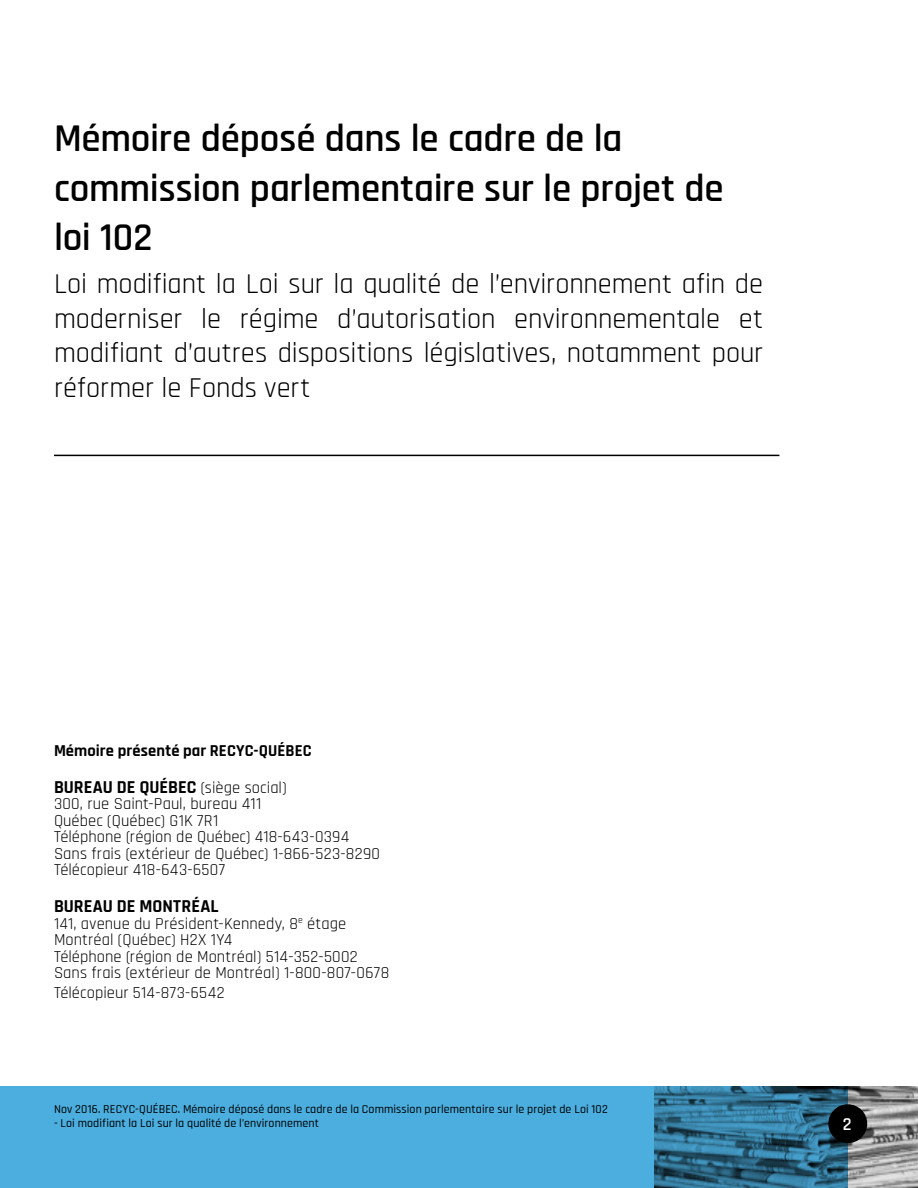
<style>
.page{position:relative;width:918px;height:1188px;background:#fff}
.page>*{position:absolute;margin:0;border:0;box-sizing:border-box;transform-origin:0 0}
.H1-2{font:600 39px/49.5px "Rajdhani";letter-spacing:-.005em;color:#000}
.Courant{font:28.5px/34.5px "Rajdhani";letter-spacing:-.005em;color:#000;text-align:justify}
.Courant-2{font:700 18px "Rajdhani";color:#000}
.t1{font:600 18px "Rajdhani";color:#fff}
.Courant-3{font:16.5px "Rajdhani";letter-spacing:.005em;color:#000}
.Courant-4{font:700 16.5px "Rajdhani";letter-spacing:.005em;color:#000}
.t2{font:500 12px "Rajdhani";letter-spacing:.005em;color:#000}
.s1{font-weight:400;font-size:16.5px}
</style>
<div class="page">
<div style="left:0;top:1086px;width:848px;height:102px;background:#4caedf"></div>
<img style="left:654px;top:1086px;width:264px;height:102px">
<div style="left:828px;top:1104px;width:39px;height:39px;background:#000;border-radius:50%"></div>
<hr style="left:54px;top:455px;width:725px;height:1px;background:#000">
<p class="H1-2" style="left:54px;top:115px;width:671px">Mémoire déposé dans le cadre de la commission parlementaire sur le projet de loi 102</p>
<p class="Courant" style="left:54px;top:268px;width:711px">Loi modifiant la Loi sur la qualité de l’environnement afin de moderniser le régime d’autorisation environnementale et modifiant d’autres dispositions législatives, notamment pour réformer le Fonds vert</p>
<p class="Courant-4" style="left:54px;top:741px;width:259px">Mémoire présenté par RECYC-QUÉBEC</p>
<p class="Courant-2" style="left:54px;top:776px;width:234px">BUREAU DE QUÉBEC <span class="s1">(siège social)</span></p>
<p class="Courant-3" style="left:54px;top:795px;width:209px">300, rue Saint-Paul, bureau 411</p>
<p class="Courant-3" style="left:54px;top:811px;width:166px">Québec (Québec) G1K 7R1</p>
<p class="Courant-3" style="left:54px;top:828px;width:297px">Téléphone (région de Québec) 418-643-0394</p>
<p class="Courant-3" style="left:54px;top:844px;width:327px">Sans frais (extérieur de Québec) 1-866-523-8290</p>
<p class="Courant-3" style="left:54px;top:861px;width:173px">Télécopieur 418-643-6507</p>
<p class="Courant-2" style="left:54px;top:895px;width:166px">BUREAU DE MONTRÉAL</p>
<p class="Courant-3" style="left:54px;top:914px;width:294px">141, avenue du Président-Kennedy, 8<sup>e</sup> étage</p>
<p class="Courant-3" style="left:54px;top:930px;width:180px">Montréal (Québec) H2X 1Y4</p>
<p class="Courant-3" style="left:54px;top:947px;width:305px">Téléphone (région de Montréal) 514-352-5002</p>
<p class="Courant-3" style="left:54px;top:963px;width:337px">Sans frais (extérieur de Montréal) 1-800-807-0678</p>
<p class="Courant-3" style="left:54px;top:983px;width:172px">Télécopieur 514-873-6542</p>
<p class="t2" style="left:54px;top:1102px;width:555px">Nov 2016. RECYC-QUÉBEC. Mémoire déposé dans le cadre de la Commission parlementaire sur le projet de Loi 102</p>
<p class="t2" style="left:54px;top:1116px;width:267px">- Loi modifiant la Loi sur la qualité de l’environnement</p>
<p class="t1" style="left:843px;top:1114px;width:10px">2</p>
</div>
